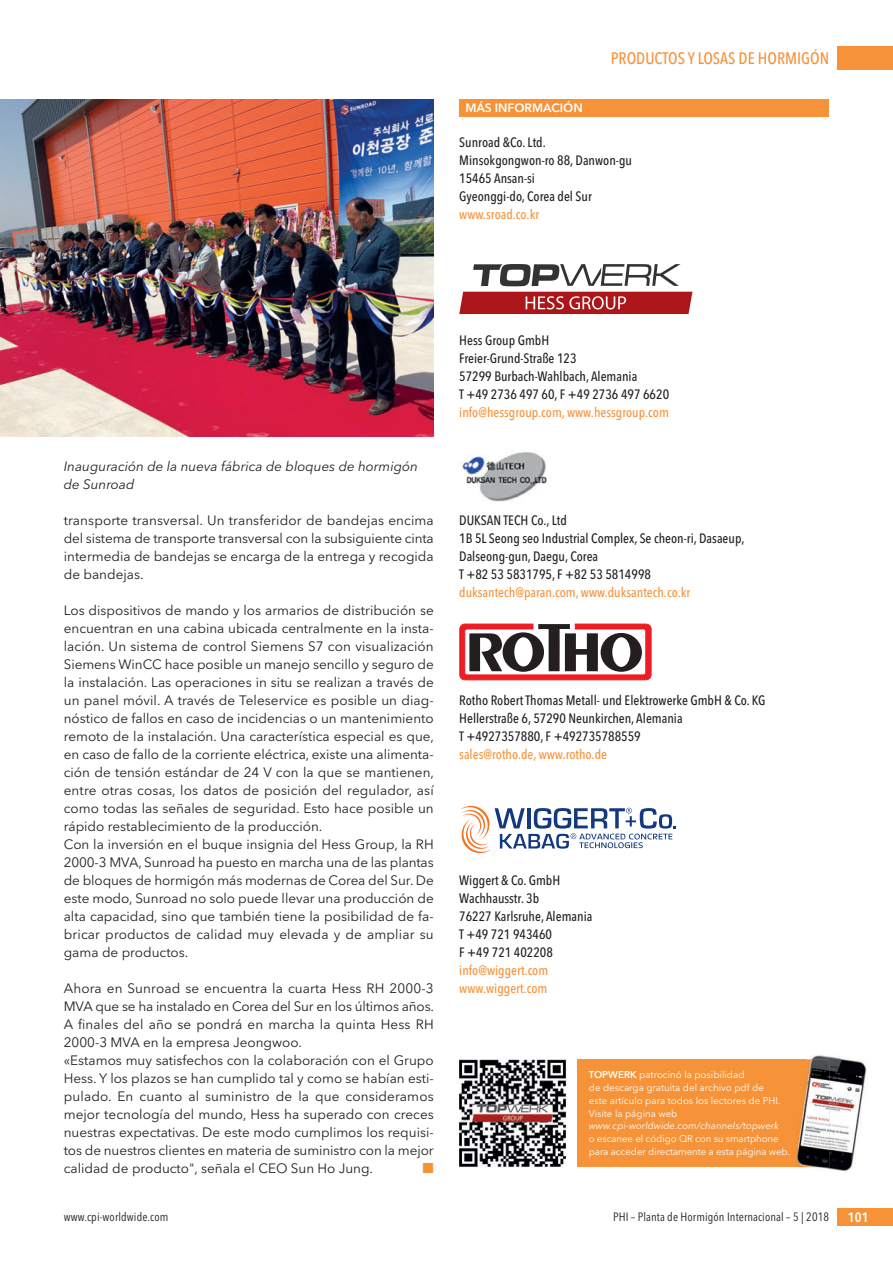
<style>
.page{position:relative;width:893px;height:1263px;background:#fff}
.page>*{position:absolute;margin:0;border:0;box-sizing:border-box;transform-origin:0 0}
.t1{font:500 16.5px "Avenir Next Condensed";color:#f69238}
.t2{font:13.5px/18px "Avenir Next";color:#231f20}
.t3{font:500 13.5px/18px "Avenir Next Condensed";color:#231f20}
.t4{font:500 13.5px/18px "Avenir Next Condensed";color:#f69238}
.t5{font:italic 13.5px/18px "Avenir Next";color:#231f20}
.t6{font:600 13.5px "Avenir Next Condensed";color:#fff}
.t7{font:13.5px "European Pi Three";color:#f69238}
.t8{font:12px "Avenir Next Condensed";letter-spacing:.01em;color:#231f20}
.t9{font:600 12px "Avenir Next";color:#fff}
.t10{font:9.75px/12.8px "Avenir Next";color:#fff}
.t11{font:italic 9.75px "Avenir Next";color:#fff}
.s1{font-weight:600}
</style>
<div class="page">
<div style="left:838px;top:47px;width:55px;height:23px;background:#f69238"></div>
<div style="left:838px;top:1208px;width:55px;height:18px;background:#f69238"></div>
<div style="left:459px;top:100px;width:370px;height:17px;background:#f69238"></div>
<svg style="left:473px;top:264px;width:208px;height:22px"></svg>
<svg style="left:459px;top:292px;width:233px;height:22px"></svg>
<svg style="left:459px;top:623px;width:193px;height:57px"></svg>
<img style="left:460px;top:452px;width:87px;height:50px">
<svg style="left:460px;top:806px;width:216px;height:47px"></svg>
<div style="left:577px;top:1059px;width:252px;height:108px;background:#f69238"></div>
<img style="left:459px;top:1060px;width:107px;height:107px">
<img style="left:798px;top:1055px;width:69px;height:117px">
<img style="left:796px;top:1059px;width:33px;height:108px">
<img style="left:0;top:100px;width:434px;height:336px">
<p class="t9" style="left:465px;top:103px;width:119px">MÁS INFORMACIÓN</p>
<p class="t1" style="left:611px;top:51px;width:220px">PRODUCTOS Y LOSAS DE HORMIGÓN</p>
<p class="t3" style="left:459px;top:134px;width:174px">Sunroad &amp;Co. Ltd.<br>Minsokgongwon-ro 88, Danwon-gu<br>15465 Ansan-si<br>Gyeonggi-do, Corea del Sur</p>
<p class="t4" style="left:459px;top:206px;width:81px">www.sroad.co.kr</p>
<p class="t5" style="left:64px;top:458px;width:356px">Inauguración de la nueva fábrica de bloques de hormigón de Sunroad</p>
<p class="t2" style="left:64px;top:512px;width:371px;text-align:justify">transporte transversal. Un transferidor de bandejas encima del sistema de transporte transversal con la subsiguiente cinta intermedia de bandejas se encarga de la entrega y recogida de bandejas.</p>
<p class="t2" style="left:64px;top:602px;width:372px">Los dispositivos de mando y los armarios de distribución se encuentran en una cabina ubicada centralmente en la insta&shy;lación. Un sistema de control Siemens S7 con visualización Siemens WinCC hace posible un manejo sencillo y seguro de la instalación. Las operaciones in situ se realizan a través de un panel móvil. A través de Teleservice es posible un diag&shy;nóstico de fallos en caso de incidencias o un mantenimiento remoto de la instalación. Una característica especial es que, en caso de fallo de la corriente eléctrica, existe una alimenta&shy;ción de tensión estándar de 24 V con la que se mantienen, entre otras cosas, los datos de posición del regulador, así como todas las señales de seguridad. Esto hace posible un rápido restablecimiento de la producción.<br>Con la inversión en el buque insignia del Hess Group, la RH 2000-3 MVA, Sunroad ha puesto en marcha una de las plantas de bloques de hormigón más modernas de Corea del Sur. De este modo, Sunroad no solo puede llevar una producción de alta capacidad, sino que también tiene la posibilidad de fa&shy;bricar productos de calidad muy elevada y de ampliar su gama de productos.</p>
<p class="t2" style="left:64px;top:980px;width:372px">Ahora en Sunroad se encuentra la cuarta Hess RH 2000-3<br>MVA que se ha instalado en Corea del Sur en los últimos años.<br>A finales del año se pondrá en marcha la quinta Hess RH 2000-3 MVA en la empresa Jeongwoo.<br>«Estamos muy satisfechos con la colaboración con el Grupo Hess. Y los plazos se han cumplido tal y como se habían esti&shy;pulado. En cuanto al suministro de la que consideramos mejor tecnología del mundo, Hess ha superado con creces nuestras expectativas. De este modo cumplimos los requisi&shy;tos de nuestros clientes en materia de suministro con la mejor calidad de producto", señala el CEO Sun Ho Jung.</p>
<p class="t7" style="left:422px;top:1160px;width:13px">-</p>
<p class="t3" style="left:459px;top:332px;width:211px">Hess Group GmbH<br>Freier-Grund-Straße 123<br>57299 Burbach-Wahlbach, Alemania<br>T +49 2736 497 60, F +49 2736 497 6620</p>
<p class="t4" style="left:459px;top:404px;width:211px">info@hessgroup.com, www.hessgroup.com</p>
<p class="t3" style="left:459px;top:512px;width:287px">DUKSAN TECH Co., Ltd<br>1B 5L Seong seo Industrial Complex, Se cheon-ri, Dasaeup, Dalseong-gun, Daegu, Corea<br>T +82 53 5831795, F +82 53 5814998</p>
<p class="t4" style="left:459px;top:584px;width:233px">duksantech@paran.com, www.duksantech.co.kr</p>
<p class="t3" style="left:459px;top:692px;width:308px">Rotho Robert Thomas Metall- und Elektrowerke GmbH &amp; Co. KG<br>Hellerstraße 6, 57290 Neunkirchen, Alemania<br>T +4927357880, F +492735788559</p>
<p class="t4" style="left:459px;top:746px;width:149px">sales@rotho.de, www.rotho.de</p>
<p class="t3" style="left:459px;top:872px;width:135px">Wiggert &amp; Co. GmbH<br>Wachhausstr. 3b<br>76227 Karlsruhe, Alemania<br>T +49 721 943460<br>F +49 721 402208</p>
<p class="t4" style="left:459px;top:962px;width:91px">info@wiggert.com www.wiggert.com</p>
<p class="t10" style="left:589px;top:1069px;width:193px"><span class="s1">TOPWERK</span> patrocinó la posibilidad<br>de descarga gratuita del archivo pdf de este artículo para todos los lectores de PHI.<br>Visite la página web</p>
<p class="t11" style="left:589px;top:1122px;width:192px">www.cpi-worldwide.com/channels/topwerk</p>
<p class="t10" style="left:589px;top:1133px;width:203px">o escanee el código QR con su smartphone pa ra acceder directamente a esta página web.</p>
<p class="t8" style="left:64px;top:1211px;width:106px">www.cpi-worldwide.com</p>
<p class="t8" style="left:613px;top:1211px;width:218px">PHI – Planta de Hormigón Internacional – 5 | 2018</p>
<p class="t6" style="left:848px;top:1211px;width:22px">101</p>
</div>
